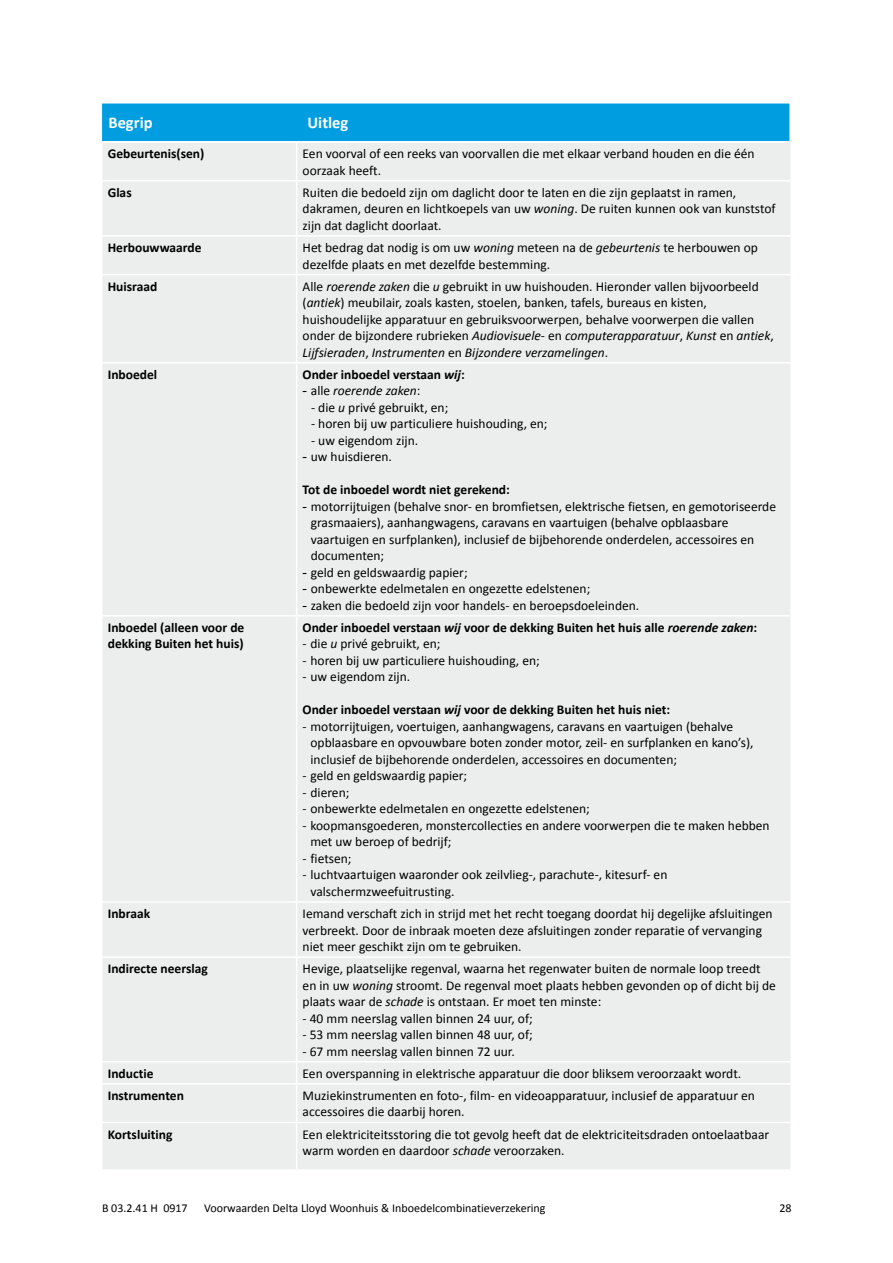
<style>
.page{position:relative;width:893px;height:1263px;background:#fff}
.page>*{position:absolute;margin:0;border:0;box-sizing:border-box;transform-origin:0 0}
.t1{font:700 16.5px "Calibri";color:#fff}
.t2{font:13.5px/16.5px "Calibri";color:#000}
.t3{font:700 13.5px/16.5px "Calibri";color:#000}
.t4{font:italic 13.5px "Calibri";color:#000}
.t5{font:12px "Calibri";color:#000}
.s1{font-style:italic}
.s2{font-family:"Arial";font-style:normal}
.s3{font-style:normal}
.s4{font-family:"Arial"}
</style>
<div class="page">
<div style="left:103px;top:143px;width:687px;height:1026px;background:#eceded"></div>
<hr style="left:296px;top:143px;width:1px;height:37px;background:#fff">
<hr style="left:102px;top:180px;width:195px;height:2px;background:#fff">
<hr style="left:297px;top:180px;width:493px;height:2px;background:#fff">
<hr style="left:296px;top:182px;width:1px;height:53px;background:#fff">
<hr style="left:102px;top:235px;width:195px;height:2px;background:#fff">
<hr style="left:297px;top:235px;width:493px;height:2px;background:#fff">
<hr style="left:296px;top:237px;width:1px;height:37px;background:#fff">
<hr style="left:102px;top:274px;width:195px;height:1px;background:#fff">
<hr style="left:297px;top:274px;width:493px;height:1px;background:#fff">
<hr style="left:296px;top:275px;width:1px;height:87px;background:#fff">
<hr style="left:102px;top:362px;width:195px;height:1px;background:#fff">
<hr style="left:297px;top:362px;width:493px;height:1px;background:#fff">
<hr style="left:296px;top:363px;width:1px;height:252px;background:#fff">
<hr style="left:102px;top:615px;width:195px;height:2px;background:#fff">
<hr style="left:297px;top:615px;width:493px;height:2px;background:#fff">
<hr style="left:296px;top:617px;width:1px;height:284px;background:#fff">
<hr style="left:102px;top:901px;width:195px;height:2px;background:#fff">
<hr style="left:297px;top:901px;width:493px;height:2px;background:#fff">
<hr style="left:296px;top:903px;width:1px;height:53px;background:#fff">
<hr style="left:102px;top:956px;width:195px;height:2px;background:#fff">
<hr style="left:297px;top:956px;width:493px;height:2px;background:#fff">
<hr style="left:296px;top:958px;width:1px;height:103px;background:#fff">
<hr style="left:102px;top:1061px;width:195px;height:1px;background:#fff">
<hr style="left:297px;top:1061px;width:493px;height:1px;background:#fff">
<svg style="left:296px;top:1062px;width:1px;height:21px"></svg>
<hr style="left:102px;top:1083px;width:195px;height:2px;background:#fff">
<hr style="left:297px;top:1083px;width:493px;height:2px;background:#fff">
<hr style="left:296px;top:1085px;width:1px;height:37px;background:#fff">
<hr style="left:102px;top:1122px;width:195px;height:1px;background:#fff">
<hr style="left:297px;top:1122px;width:493px;height:1px;background:#fff">
<hr style="left:296px;top:1123px;width:1px;height:46px;background:#fff">
<div style="left:102px;top:104px;width:687px;height:37px;background:#009ee0"></div>
<p class="t1" style="left:108px;top:112px;width:46px">Begrip</p>
<p class="t1" style="left:308px;top:112px;width:42px">Uitleg</p>
<p class="t3" style="left:108px;top:145px;width:98px">Gebeurtenis(sen)</p>
<p class="t2" style="left:303px;top:145px;width:454px">Een voorval of een reeks van voorvallen die met elkaar verband houden en die één oorzaak heeft.</p>
<p class="t3" style="left:108px;top:184px;width:25px">Glas</p>
<p class="t2" style="left:303px;top:184px;width:474px">Ruiten die bedoeld zijn om daglicht door te laten en die zijn geplaatst in ramen, dakramen, deuren en lichtkoepels van uw <span class="s1">woning</span>. De ruiten kunnen ook van kunststof zijn dat daglicht doorlaat.</p>
<p class="t3" style="left:108px;top:239px;width:95px">Herbouwwaarde</p>
<p class="t2" style="left:303px;top:239px;width:457px">Het bedrag dat nodig is om uw <span class="s1">woning</span> meteen na de <span class="s1">gebeurtenis</span> te herbouwen op dezelfde plaats en met dezelfde bestemming.</p>
<p class="t3" style="left:108px;top:277px;width:51px">Huisraad</p>
<p class="t2" style="left:303px;top:277px;width:473px">Alle <span class="s1">roerende zaken</span> die <span class="s1">u</span> gebruikt in uw huishouden. Hieronder vallen bijvoorbeeld (<span class="s1">antiek</span>) meubilair, zoals kasten, stoelen, banken, tafels, bureaus en kisten, huishoudelijke apparatuur en gebruiksvoorwerpen, behalve voorwerpen die vallen onder de bijzondere rubrieken <span class="s1">Audiovisuele</span>- en <span class="s1">computerapparatuur</span>, <span class="s1">Kunst</span> en <span class="s1">antiek</span>, <span class="s1">Lijfsieraden</span>, <span class="s1">Instrumenten</span> en <span class="s1">Bijzondere verzamelingen</span>.</p>
<p class="t3" style="left:108px;top:365px;width:51px">Inboedel</p>
<p class="t3" style="left:303px;top:365px;width:164px">Onder inboedel verstaan <span class="s1">wij</span>:</p>
<p class="t4" style="left:303px;top:382px;width:119px"><span class="s2">-</span> <span class="s3">alle</span> roerende zaken<span class="s3">:</span></p>
<p class="t2" style="left:311px;top:398px;width:139px">- die <span class="s1">u</span> privé gebruikt, en;</p>
<p class="t2" style="left:311px;top:415px;width:238px">- horen bij uw particuliere huishouding, en;</p>
<p class="t2" style="left:311px;top:431px;width:109px">- uw eigendom zijn.</p>
<p class="t2" style="left:303px;top:448px;width:91px"><span class="s4">-</span> uw huisdieren.</p>
<p class="t3" style="left:303px;top:481px;width:209px">Tot de inboedel wordt niet gerekend:</p>
<p class="t2" style="left:311px;top:497px;width:467px;text-indent:-8px"><span class="s4">-</span> motorrijtuigen (behalve snor- en bromfietsen, elektrische fietsen, en gemotoriseerde grasmaaiers), aanhangwagens, caravans en vaartuigen (behalve opblaasbare vaartuigen en surfplanken), inclusief de bijbehorende onderdelen, accessoires en documenten;</p>
<p class="t2" style="left:303px;top:563px;width:167px"><span class="s4">-</span> geld en geldswaardig papier;</p>
<p class="t2" style="left:303px;top:580px;width:289px"><span class="s4">-</span> onbewerkte edelmetalen en ongezette edelstenen;</p>
<p class="t2" style="left:303px;top:596px;width:338px"><span class="s4">-</span> zaken die bedoeld zijn voor handels- en beroepsdoeleinden.</p>
<p class="t3" style="left:108px;top:618px;width:138px">Inboedel (alleen voor de dekking Buiten het huis)</p>
<p class="t3" style="left:303px;top:618px;width:456px">Onder inboedel verstaan <span class="s1">wij</span> voor de dekking Buiten het huis alle <span class="s1">roerende zaken</span>:</p>
<p class="t2" style="left:303px;top:635px;width:139px">- die <span class="s1">u</span> privé gebruikt, en;</p>
<p class="t2" style="left:303px;top:651px;width:239px">- horen bij uw particuliere huishouding, en;</p>
<p class="t2" style="left:303px;top:668px;width:109px">- uw eigendom zijn.</p>
<p class="t3" style="left:303px;top:701px;width:369px">Onder inboedel verstaan <span class="s1">wij</span> voor de dekking Buiten het huis niet:</p>
<p class="t2" style="left:310px;top:717px;width:445px;text-indent:-8px">- motorrijtuigen, voertuigen, aanhangwagens, caravans en vaartuigen (behalve opblaasbare en opvouwbare boten zonder motor, zeil- en surfplanken en kano’s), inclusief de bijbehorende onderdelen, accessoires en documenten;</p>
<p class="t2" style="left:303px;top:767px;width:166px">- geld en geldswaardig papier;</p>
<p class="t2" style="left:303px;top:783px;width:48px">- dieren;</p>
<p class="t2" style="left:303px;top:800px;width:289px">- onbewerkte edelmetalen en ongezette edelstenen;</p>
<p class="t2" style="left:310px;top:816px;width:461px;text-indent:-8px">- koopmansgoederen, monstercollecties en andere voorwerpen die te maken hebben met uw beroep of bedrijf;</p>
<p class="t2" style="left:303px;top:849px;width:50px">- fietsen;</p>
<p class="t2" style="left:310px;top:866px;width:358px;text-indent:-8px">- luchtvaartuigen waaronder ook zeilvlieg-, parachute-, kitesurf- en valschermzweefuitrusting.</p>
<p class="t3" style="left:108px;top:905px;width:44px">Inbraak</p>
<p class="t2" style="left:303px;top:905px;width:472px">Iemand verschaft zich in strijd met het recht toegang doordat hij degelijke afsluitingen verbreekt. Door de inbraak moeten deze afsluitingen zonder reparatie of vervanging niet meer geschikt zijn om te gebruiken.</p>
<p class="t3" style="left:108px;top:960px;width:102px">Indirecte neerslag</p>
<p class="t2" style="left:303px;top:960px;width:475px">Hevige, plaatselijke regenval, waarna het regenwater buiten de normale loop treedt en in uw <span class="s1">woning</span> stroomt. De regenval moet plaats hebben gevonden op of dicht bij de plaats waar de <span class="s1">schade</span> is ontstaan. Er moet ten minste:</p>
<p class="t2" style="left:303px;top:1009px;width:232px">- 40 mm neerslag vallen binnen 24 uur, of;</p>
<p class="t2" style="left:303px;top:1026px;width:232px">- 53 mm neerslag vallen binnen 48 uur, of;</p>
<p class="t2" style="left:303px;top:1042px;width:214px">- 67 mm neerslag vallen binnen 72 uur.</p>
<p class="t3" style="left:108px;top:1064px;width:47px">Inductie</p>
<p class="t2" style="left:303px;top:1064px;width:440px">Een overspanning in elektrische apparatuur die door bliksem veroorzaakt wordt.</p>
<p class="t3" style="left:108px;top:1086px;width:78px">Instrumenten</p>
<p class="t2" style="left:303px;top:1086px;width:454px">Muziekinstrumenten en foto-, film- en videoapparatuur, inclusief de apparatuur en accessoires die daarbij horen.</p>
<p class="t3" style="left:108px;top:1125px;width:66px">Kortsluiting</p>
<p class="t2" style="left:303px;top:1125px;width:468px">Een elektriciteitsstoring die tot gevolg heeft dat de elektriciteitsdraden ontoelaatbaar warm worden en daardoor <span class="s1">schade</span> veroorzaken.</p>
<p class="t5" style="left:102px;top:1200px;width:87px">B 03.2.41 H 0917</p>
<p class="t5" style="left:204px;top:1200px;width:343px">Voorwaarden Delta Lloyd Woonhuis &amp; Inboedelcombinatieverzekering</p>
<p class="t5" style="left:779px;top:1200px;width:14px">28</p>
</div>
